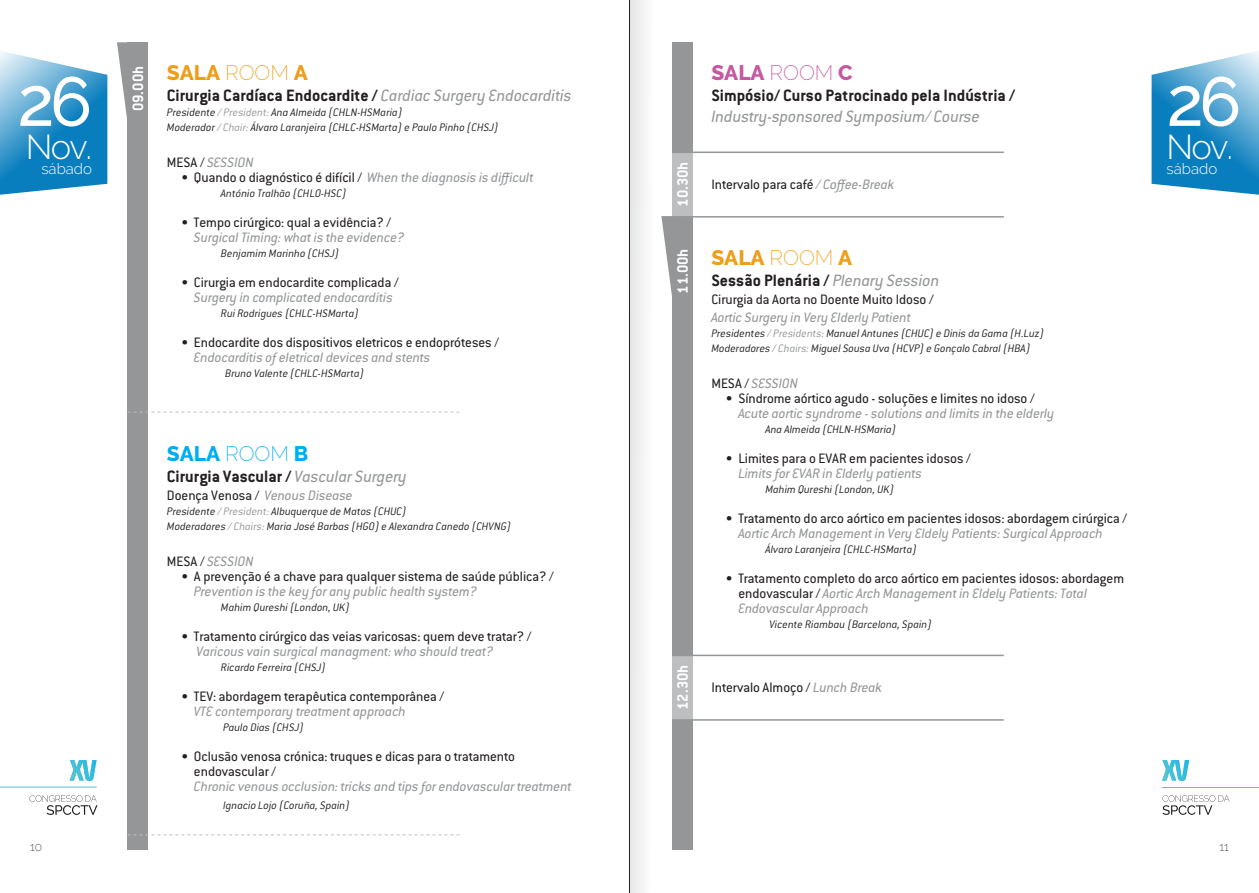
<style>
.page{position:relative;width:1259px;height:893px;background:#fff}
.page>*{position:absolute;margin:0;border:0;box-sizing:border-box;transform-origin:0 0}
.t1{font:500 69px "Raleway";color:#fff}
.t2{font:300 34.5px "Raleway";letter-spacing:-.05em;color:#fff}
.t3{font:800 21px "Raleway";color:#ee9e18}
.t4{font:800 21px "Raleway";color:#00aeef}
.t5{font:800 21px "Raleway";color:#c657a0}
.t6{font:700 18px "Conduit ITC Std";color:#231f20}
.t7{font:italic 18px "Conduit ITC Std";color:#949698}
.t8{font:700 16.5px "Conduit ITC Std";color:#fff}
.t9{font:15px/15px "Conduit ITC Std";color:#231f20}
.t10{font:italic 15px "Conduit ITC Std";color:#949698}
.t11{font:300 15px "Raleway";color:#fff}
.t12{font:italic 300 12px/15px "Conduit ITC Std";color:#231f20}
.t13{font:200 12px "Raleway";color:#231f20}
.s1{font-weight:200}
.s2{font-weight:400;font-style:italic;color:#949698}
.s3{color:#949698}
.s4{font-style:normal;color:#231f20}
.s5{font-style:italic;color:#949698}
</style>
<div class="page">
<hr style="left:0;top:787px;width:97px;height:1px;background:#56c5d0">
<svg style="left:30px;top:795px;width:67px;height:20px"></svg>
<svg style="left:70px;top:760px;width:27px;height:21px"></svg>
<svg style="left:0;top:52px;width:107px;height:143px;background:#4fa3d0"></svg>
<svg style="left:1151px;top:51px;width:108px;height:144px;background:#52a4d1"></svg>
<hr style="left:1162px;top:787px;width:97px;height:1px;background:#56c5d0">
<svg style="left:1162px;top:795px;width:67px;height:20px"></svg>
<svg style="left:1162px;top:760px;width:27px;height:21px"></svg>
<svg style="left:661px;top:216px;width:11px;height:80px"></svg>
<svg style="left:117px;top:42px;width:31px;height:81px"></svg>
<div style="left:128px;top:43px;width:20px;height:807px;background:#949698"></div>
<svg style="left:128px;top:412px;width:331px;height:1px"></svg>
<div style="left:672px;top:43px;width:20px;height:807px;background:#949698"></div>
<div style="left:672px;top:153px;width:20px;height:63px;background:#bcbec0"></div>
<div style="left:672px;top:656px;width:20px;height:64px;background:#bcbec0"></div>
<hr style="left:672px;top:152px;width:331px;height:1px;background:#949698">
<hr style="left:672px;top:216px;width:331px;height:2px;background:#949698">
<hr style="left:672px;top:655px;width:331px;height:1px;background:#949698">
<hr style="left:672px;top:719px;width:331px;height:2px;background:#949698">
<svg style="left:128px;top:834px;width:331px;height:1px"></svg>
<div style="left:629px;top:0;width:26px;height:893px;background:linear-gradient(to right,#e4e5e6,#fff)"></div>
<hr style="left:629px;top:0;width:1px;height:893px;background:#231f20">
<h1 class="t1" style="left:17px;top:62px;width:76px">26</h1>
<h2 class="t2" style="left:26px;top:127px;width:68px">Nov.</h2>
<p class="t11" style="left:41px;top:160px;width:52px">sábado</p>
<p class="t8" style="left:128px;top:111px;width:47px;rotate:-90deg">09.00h</p>
<h3 class="t5" style="left:711px;top:61px;width:143px">SALA <span class="s1">ROOM</span> C</h3>
<h3 class="t3" style="left:167px;top:61px;width:142px">SALA <span class="s1">ROOM</span> A</h3>
<p class="t6" style="left:167px;top:85px;width:406px">Cirurgia Cardíaca Endocardite / <span class="s2">Cardiac Surgery Endocarditis</span></p>
<p class="t12" style="left:167px;top:105px;width:333px">Presidente <span class="s3">/ President:</span> Ana Almeida (CHLN-HSMaria)<br>Moderador <span class="s3">/ Chair:</span> Álvaro Laranjeira (CHLC-HSMarta) e Paulo Pinho (CHSJ)</p>
<p class="t10" style="left:167px;top:154px;width:88px"><span class="s4">MESA /</span> SESSION</p>
<p class="t9" style="left:181px;top:170px;width:354px">• Quando o diagnóstico é difícil / <span class="s5">When the diagnosis is difficult</span></p>
<p class="t12" style="left:221px;top:186px;width:127px">António Tralhão (CHLO-HSC)</p>
<p class="t9" style="left:181px;top:215px;width:211px">• Tempo cirúrgico: qual a evidência? /</p>
<p class="t10" style="left:194px;top:229px;width:212px">Surgical Timing: what is the evidence?</p>
<p class="t12" style="left:221px;top:246px;width:120px">Benjamim Marinho (CHSJ)</p>
<p class="t9" style="left:181px;top:275px;width:219px">• Cirurgia em endocardite complicada /</p>
<p class="t10" style="left:194px;top:289px;width:200px">Surgery in complicated endocarditis</p>
<p class="t12" style="left:221px;top:306px;width:139px">Rui Rodrigues (CHLC-HSMarta)</p>
<p class="t9" style="left:181px;top:335px;width:319px">• Endocardite dos dispositivos eletricos e endopróteses /</p>
<p class="t10" style="left:194px;top:349px;width:238px">Endocarditis of eletrical devices and stents</p>
<p class="t12" style="left:225px;top:366px;width:141px">Bruno Valente (CHLC-HSMarta)</p>
<p class="t6" style="left:711px;top:85px;width:305px">Simpósio/ Curso Patrocinado pela Indústria /</p>
<p class="t7" style="left:711px;top:106px;width:270px">Industry-sponsored Symposium/ Course</p>
<p class="t8" style="left:672px;top:207px;width:47px;rotate:-90deg">10.30h</p>
<p class="t9" style="left:711px;top:177px;width:184px">Intervalo para café <span class="s5">/ Coffee-Break</span></p>
<p class="t8" style="left:672px;top:294px;width:47px;rotate:-90deg">11.00h</p>
<h3 class="t3" style="left:711px;top:246px;width:142px">SALA <span class="s1">ROOM</span> A</h3>
<p class="t6" style="left:711px;top:270px;width:230px">Sessão Plenária / <span class="s2">Plenary Session</span></p>
<p class="t9" style="left:711px;top:291px;width:224px">Cirurgia da Aorta no Doente Muito Idoso /</p>
<p class="t10" style="left:711px;top:308px;width:201px">Aortic Surgery in Very Elderly Patient</p>
<p class="t12" style="left:711px;top:325px;width:335px">Presidentes <span class="s3">/ Presidents:</span> Manuel Antunes (CHUC) e Dinis da Gama (H.Luz)<br>Moderadores <span class="s3">/ Chairs:</span> Miguel Sousa Uva (HCVP) e Gonçalo Cabral (HBA)</p>
<p class="t10" style="left:711px;top:374px;width:88px"><span class="s4">MESA /</span> SESSION</p>
<p class="t9" style="left:725px;top:390px;width:310px">• Síndrome aórtico agudo - soluções e limites no idoso /</p>
<p class="t10" style="left:738px;top:404px;width:318px">Acute aortic syndrome - solutions and limits in the elderly</p>
<p class="t12" style="left:765px;top:421px;width:132px">Ana Almeida (CHLN-HSMaria)</p>
<p class="t9" style="left:725px;top:450px;width:246px">• Limites para o EVAR em pacientes idosos /</p>
<p class="t10" style="left:738px;top:464px;width:185px">Limits for EVAR in Elderly patients</p>
<p class="t12" style="left:765px;top:481px;width:130px">Mahim Qureshi (London, UK)</p>
<p class="t9" style="left:725px;top:510px;width:403px">• Tratamento do arco aórtico em pacientes idosos: abordagem cirúrgica /</p>
<p class="t10" style="left:738px;top:524px;width:366px">Aortic Arch Management in Very Eldely Patients: Surgical Approach</p>
<p class="t12" style="left:765px;top:541px;width:153px">Álvaro Laranjeira (CHLC-HSMarta)</p>
<p class="t9" style="left:738px;top:570px;width:387px;text-indent:-13px">• Tratamento completo do arco aórtico em pacientes idosos: abordagem endovascular / <span class="s5">Aortic Arch Management in Eldely Patients: Total<br>Endovascular Approach</span></p>
<p class="t12" style="left:769px;top:616px;width:164px">Vicente Riambau (Barcelona, Spain)</p>
<h3 class="t4" style="left:167px;top:442px;width:143px">SALA <span class="s1">ROOM</span> B</h3>
<p class="t6" style="left:167px;top:466px;width:241px">Cirurgia Vascular / <span class="s2">Vascular Surgery</span></p>
<p class="t9" style="left:167px;top:488px;width:187px">Doença Venosa / <span class="s5">Venous Disease</span></p>
<p class="t12" style="left:167px;top:504px;width:346px">Presidente <span class="s3">/ President:</span> Albuquerque de Matos (CHUC)<br>Moderadores <span class="s3">/ Chairs:</span> Maria José Barbas (HGO) e Alexandra Canedo (CHVNG)</p>
<p class="t10" style="left:167px;top:553px;width:88px"><span class="s4">MESA /</span> SESSION</p>
<p class="t9" style="left:181px;top:569px;width:374px">• A prevenção é a chave para qualquer sistema de saúde pública? /</p>
<p class="t10" style="left:194px;top:583px;width:285px">Prevention is the key for any public health system?</p>
<p class="t12" style="left:221px;top:600px;width:130px">Mahim Qureshi (London, UK)</p>
<p class="t9" style="left:181px;top:629px;width:351px">• Tratamento cirúrgico das veias varicosas: quem deve tratar? /</p>
<p class="t10" style="left:197px;top:643px;width:298px">Varicous vain surgical managment: who should treat?</p>
<p class="t12" style="left:221px;top:660px;width:107px">Ricardo Ferreira (CHSJ)</p>
<p class="t9" style="left:181px;top:689px;width:264px">• TEV: abordagem terapêutica contemporânea /</p>
<p class="t10" style="left:194px;top:703px;width:213px">VTE contemporary treatment approach</p>
<p class="t12" style="left:223px;top:720px;width:83px">Paulo Dias (CHSJ)</p>
<p class="t9" style="left:194px;top:749px;width:322px;text-indent:-13px">• Oclusão venosa crónica: truques e dicas para o tratamento endovascular /</p>
<p class="t10" style="left:194px;top:778px;width:379px">Chronic venous occlusion: tricks and tips for endovascular treatment</p>
<p class="t12" style="left:223px;top:798px;width:128px">Ignacio Lojo (Coruña, Spain)</p>
<p class="t8" style="left:672px;top:710px;width:47px;rotate:-90deg">12.30h</p>
<p class="t9" style="left:711px;top:679px;width:172px">Intervalo Almoço / <span class="s5">Lunch Break</span></p>
<h1 class="t1" style="left:1166px;top:62px;width:76px">26</h1>
<h2 class="t2" style="left:1166px;top:127px;width:68px">Nov.</h2>
<p class="t11" style="left:1166px;top:160px;width:52px">sábado</p>
<p class="t13" style="left:30px;top:840px;width:13px">10</p>
<p class="t13" style="left:1219px;top:840px;width:11px">11</p>
</div>
